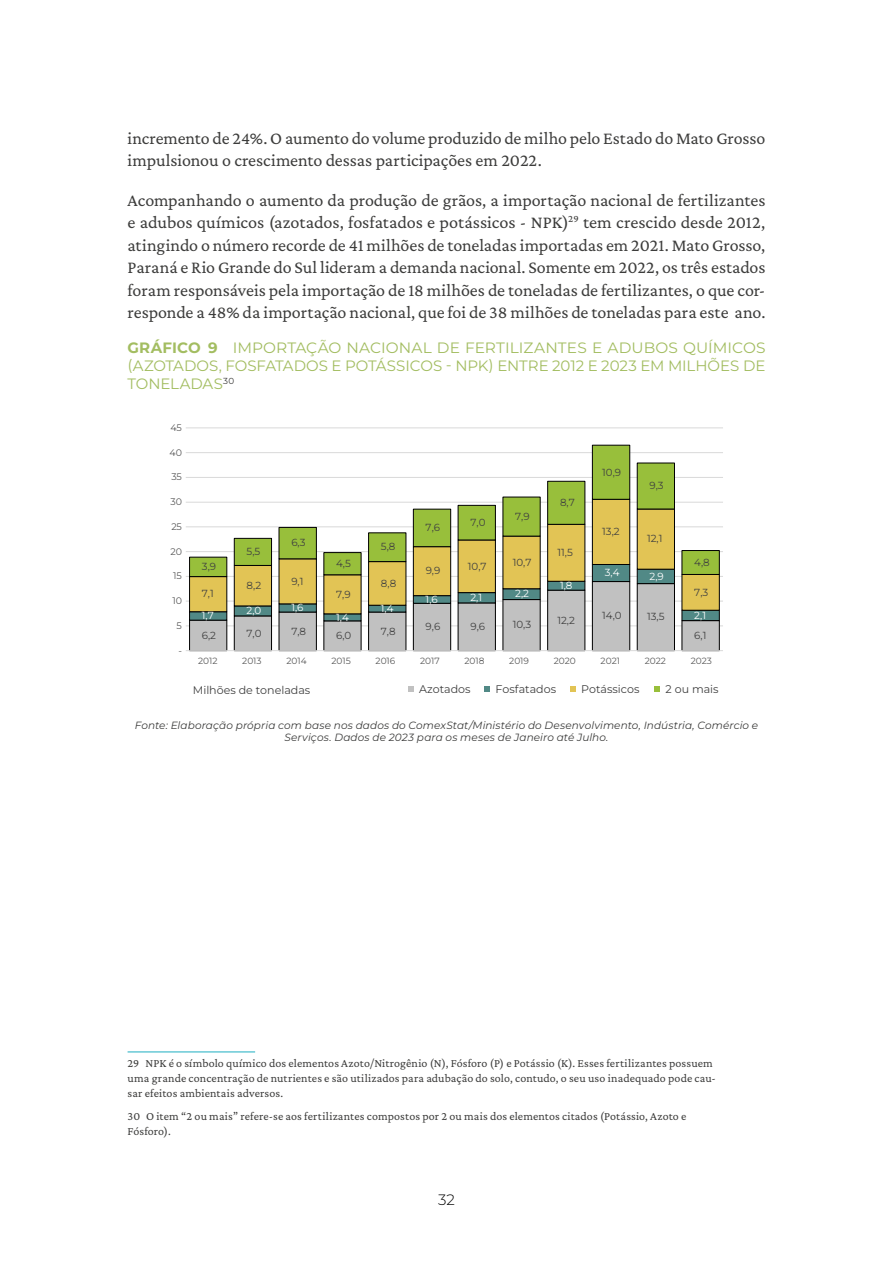
<style>
.page{position:relative;width:893px;height:1263px;background:#fff}
.page>*{position:absolute;margin:0;border:0;box-sizing:border-box;transform-origin:0 0}
.t1{font:18px/22.5px "Crimson Pro";letter-spacing:-.005em;color:#3c3c3b}
.t2{font:15px/18px "Montserrat";color:#a3bd61;text-align:justify}
.t3{font:300 15px "Montserrat";color:#000}
.t4{font:12px/15px "Crimson Pro";letter-spacing:.01em;color:#3c3c3b}
.t5{font:11.1px "Montserrat";color:#404040}
.t6{font:italic 10.5px/12.6px "Montserrat";letter-spacing:.01em;color:#3c3c3b;text-align:center}
.t7{font:10.2px "Montserrat";color:#404040}
.t8{font:10.2px "Montserrat";color:#fff}
.t9{font:9.45px "Montserrat";letter-spacing:-.005em;color:#595959}
.t10{font:9px "Montserrat";letter-spacing:.005em;color:#595959}
.s1{font-weight:700}
</style>
<div class="page">
<hr style="left:186px;top:626px;width:537px;height:1px;background:#d9d9d9">
<hr style="left:186px;top:601px;width:537px;height:1px;background:#d9d9d9">
<hr style="left:186px;top:576px;width:537px;height:1px;background:#d9d9d9">
<hr style="left:186px;top:551px;width:537px;height:1px;background:#d9d9d9">
<hr style="left:186px;top:527px;width:537px;height:1px;background:#d9d9d9">
<hr style="left:186px;top:502px;width:537px;height:1px;background:#d9d9d9">
<hr style="left:186px;top:477px;width:537px;height:1px;background:#d9d9d9">
<hr style="left:186px;top:452px;width:537px;height:1px;background:#d9d9d9">
<hr style="left:186px;top:428px;width:537px;height:1px;background:#d9d9d9">
<svg style="left:189px;top:614px;width:531px;height:36px;background:#babcbc"></svg>
<svg style="left:189px;top:577px;width:531px;height:37px;background:#b9b382"></svg>
<svg style="left:189px;top:445px;width:531px;height:132px"></svg>
<hr style="left:186px;top:650px;width:537px;height:1px;background:#d9d9d9">
<svg style="left:408px;top:686px;width:6px;height:6px"></svg>
<svg style="left:484px;top:686px;width:6px;height:6px"></svg>
<svg style="left:570px;top:686px;width:6px;height:6px"></svg>
<svg style="left:654px;top:686px;width:6px;height:6px"></svg>
<hr style="left:128px;top:1051px;width:127px;height:2px;background:#68c9d6">
<p class="t1" style="left:128px;top:126px;width:639px">incremento de 24%. O aumento do volume produzido de milho pelo Estado do Mato Grosso impulsionou o crescimento dessas participações em 2022.</p>
<p class="t1" style="left:128px;top:188px;width:639px;text-align:justify">Acompanhando o aumento da produção de grãos, a importação nacional de fertilizantes e adubos químicos (azotados, fosfatados e potássicos - NPK)<sup>29</sup> tem crescido desde 2012, atingindo o número recorde de 41 milhões de toneladas importadas em 2021. Mato Grosso, Paraná e Rio Grande do Sul lideram a demanda nacional. Somente em 2022, os três estados foram responsáveis pela importação de 18 milhões de toneladas de fertilizantes, o que cor&shy;responde a 48% da importação nacional, que foi de 38 milhões de toneladas para este ano.</p>
<p class="t2" style="left:128px;top:338px;width:639px"><span class="s1">GRÁFICO 9</span> IMPORTAÇÃO NACIONAL DE FERTILIZANTES E ADUBOS QUÍMICOS (AZOTADOS, FOSFATADOS E POTÁSSICOS - NPK) ENTRE 2012 E 2023 EM MILHÕES DE TONELADAS<sup>30</sup></p>
<p class="t9" style="left:170px;top:421px;width:13px">45</p>
<p class="t9" style="left:170px;top:446px;width:14px">40</p>
<p class="t9" style="left:171px;top:470px;width:12px">35</p>
<p class="t9" style="left:170px;top:495px;width:13px">30</p>
<p class="t9" style="left:171px;top:520px;width:12px">25</p>
<p class="t9" style="left:170px;top:545px;width:13px">20</p>
<p class="t9" style="left:173px;top:569px;width:10px">15</p>
<p class="t9" style="left:172px;top:594px;width:11px">10</p>
<p class="t9" style="left:177px;top:619px;width:7px">5</p>
<p class="t9" style="left:178px;top:644px;width:5px">-</p>
<p class="t7" style="left:202px;top:559px;width:16px">3,9</p>
<p class="t7" style="left:202px;top:587px;width:13px">7,1</p>
<p class="t8" style="left:202px;top:608px;width:13px">1,7</p>
<p class="t7" style="left:247px;top:544px;width:15px">5,5</p>
<p class="t7" style="left:291px;top:536px;width:16px">6,3</p>
<p class="t7" style="left:247px;top:578px;width:16px">8,2</p>
<p class="t7" style="left:291px;top:574px;width:14px">9,1</p>
<p class="t8" style="left:247px;top:604px;width:16px">2,0</p>
<p class="t8" style="left:291px;top:601px;width:14px">1,6</p>
<p class="t7" style="left:202px;top:628px;width:16px">6,2</p>
<p class="t7" style="left:247px;top:626px;width:17px">7,0</p>
<p class="t7" style="left:291px;top:624px;width:16px">7,8</p>
<p class="t7" style="left:602px;top:465px;width:20px">10,9</p>
<p class="t7" style="left:649px;top:479px;width:16px">9,3</p>
<p class="t7" style="left:560px;top:495px;width:16px">8,7</p>
<p class="t7" style="left:336px;top:556px;width:16px">4,5</p>
<p class="t7" style="left:336px;top:587px;width:16px">7,9</p>
<p class="t8" style="left:336px;top:610px;width:14px">1,4</p>
<p class="t7" style="left:336px;top:628px;width:17px">6,0</p>
<p class="t7" style="left:381px;top:540px;width:16px">5,8</p>
<p class="t7" style="left:381px;top:576px;width:17px">8,8</p>
<p class="t8" style="left:381px;top:601px;width:14px">1,4</p>
<p class="t7" style="left:381px;top:624px;width:16px">7,8</p>
<p class="t7" style="left:426px;top:521px;width:16px">7,6</p>
<p class="t7" style="left:426px;top:564px;width:16px">9,9</p>
<p class="t7" style="left:470px;top:515px;width:17px">7,0</p>
<p class="t7" style="left:515px;top:509px;width:16px">7,9</p>
<p class="t7" style="left:468px;top:559px;width:20px">10,7</p>
<p class="t7" style="left:513px;top:555px;width:20px">10,7</p>
<p class="t8" style="left:426px;top:592px;width:14px">1,6</p>
<p class="t8" style="left:470px;top:590px;width:13px">2,1</p>
<p class="t8" style="left:515px;top:587px;width:15px">2,2</p>
<p class="t7" style="left:426px;top:619px;width:16px">9,6</p>
<p class="t7" style="left:470px;top:619px;width:16px">9,6</p>
<p class="t7" style="left:513px;top:618px;width:20px">10,3</p>
<p class="t7" style="left:557px;top:545px;width:17px">11,5</p>
<p class="t8" style="left:560px;top:578px;width:14px">1,8</p>
<p class="t7" style="left:557px;top:613px;width:19px">12,2</p>
<p class="t7" style="left:602px;top:524px;width:19px">13,2</p>
<p class="t7" style="left:647px;top:532px;width:17px">12,1</p>
<p class="t8" style="left:605px;top:566px;width:16px">3,4</p>
<p class="t8" style="left:649px;top:569px;width:16px">2,9</p>
<p class="t7" style="left:602px;top:609px;width:21px">14,0</p>
<p class="t7" style="left:647px;top:610px;width:19px">13,5</p>
<p class="t7" style="left:694px;top:555px;width:17px">4,8</p>
<p class="t7" style="left:694px;top:585px;width:16px">7,3</p>
<p class="t8" style="left:694px;top:608px;width:13px">2,1</p>
<p class="t7" style="left:694px;top:628px;width:14px">6,1</p>
<p class="t10" style="left:198px;top:655px;width:21px">2012</p>
<p class="t10" style="left:242px;top:655px;width:21px">2013</p>
<p class="t10" style="left:286px;top:655px;width:22px">2014</p>
<p class="t10" style="left:331px;top:655px;width:21px">2015</p>
<p class="t10" style="left:375px;top:655px;width:21px">2016</p>
<p class="t10" style="left:420px;top:655px;width:21px">2017</p>
<p class="t10" style="left:464px;top:655px;width:22px">2018</p>
<p class="t10" style="left:509px;top:655px;width:21px">2019</p>
<p class="t10" style="left:554px;top:655px;width:24px">2020</p>
<p class="t10" style="left:601px;top:655px;width:21px">2021</p>
<p class="t10" style="left:645px;top:655px;width:23px">2022</p>
<p class="t10" style="left:691px;top:655px;width:23px">2023</p>
<p class="t5" style="left:419px;top:681px;width:53px">Azotados</p>
<p class="t5" style="left:496px;top:681px;width:62px">Fosfatados</p>
<p class="t5" style="left:581px;top:681px;width:60px">Potássicos</p>
<p class="t5" style="left:665px;top:681px;width:55px">2 ou mais</p>
<p class="t6" style="left:135px;top:718px;width:625px">Fonte: Elaboração própria com base nos dados do ComexStat/Ministério do Desenvolvimento, Indústria, Comércio e<br>Serviços. Dados de 2023 para os meses de Janeiro até Julho.</p>
<p class="t5" style="left:193px;top:682px;width:119px">Milhões de toneladas</p>
<p class="t4" style="left:128px;top:1055px;width:590px">29 NPK é o símbolo químico dos elementos Azoto/Nitrogênio (N), Fósforo (P) e Potássio (K). Esses fertilizantes possuem uma grande concentração de nutrientes e são utilizados para adubação do solo, contudo, o seu uso inadequado pode cau&shy;sar efeitos ambientais adversos.</p>
<p class="t4" style="left:128px;top:1109px;width:560px">30 O item “2 ou mais” refere-se aos fertilizantes compostos por 2 ou mais dos elementos citados (Potássio, Azoto e<br>Fósforo).</p>
<p class="t3" style="left:438px;top:1190px;width:18px">32</p>
</div>
